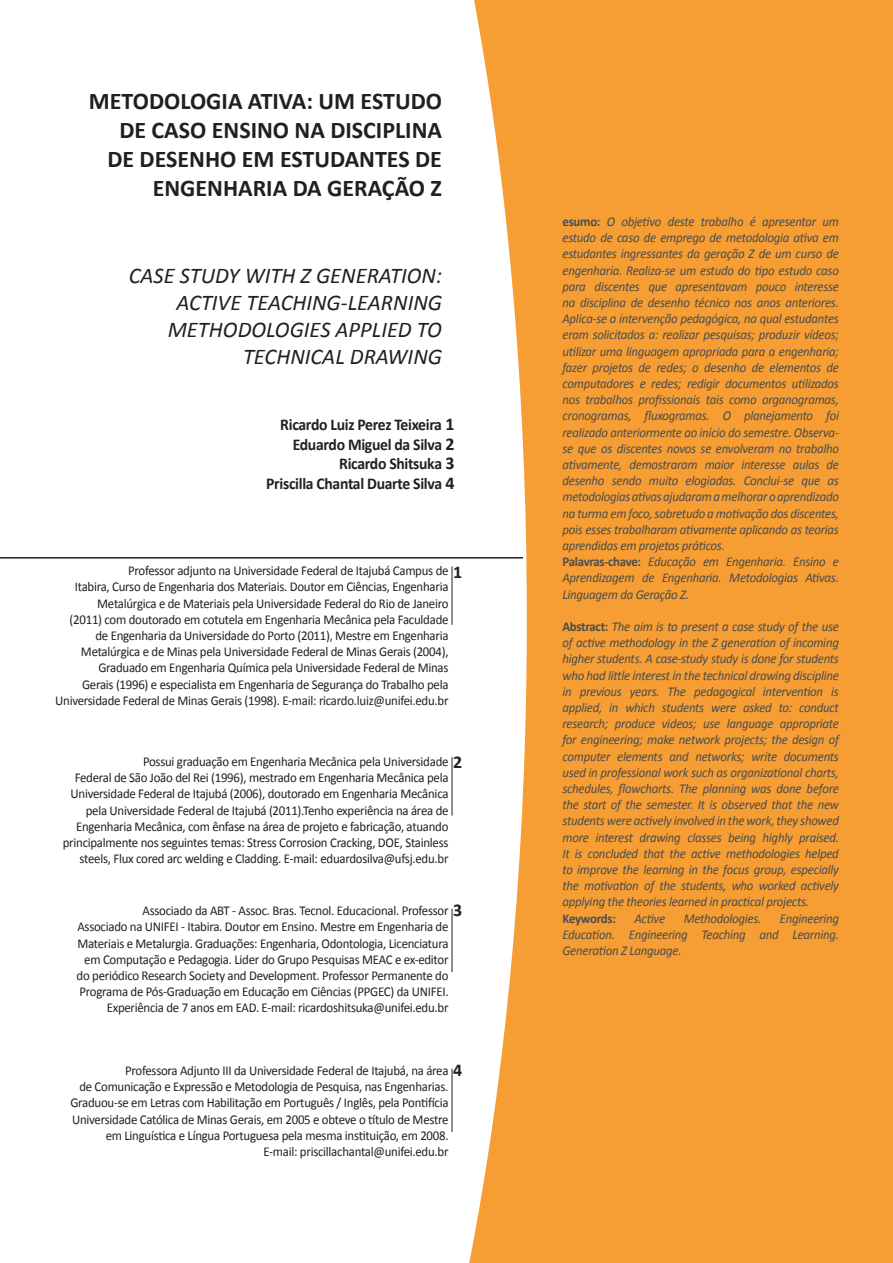
<style>
.page{position:relative;width:893px;height:1263px;background:#fff}
.page>*{position:absolute;margin:0;border:0;box-sizing:border-box;transform-origin:0 0}
.Titulo{font:700 24px/28.8px "Calibri";color:#231f20;text-align:right}
.Titulo_Ingles{font:italic 22.5px/27px "Calibri";color:#231f20;text-align:right}
.Titulo-2{font:700 18px "Calibri";color:#231f20}
.texto{font:700 16.5px "Calibri";letter-spacing:-.02em;color:#231f20;scale:.95 1}
.RESUMO{font:italic 13.5px/16.2px "Calibri";letter-spacing:-.02em;color:#4b4c4d;text-align:justify;scale:.95 1}
.texto-2{font:13.5px/16.2px "Calibri";letter-spacing:-.02em;color:#231f20;text-align:right;scale:.95 1}
.RESUMO-2{font:700 13.5px "Calibri";letter-spacing:-.03em;color:#4b4c4d;scale:.95 1}
.s1{font-size:18px}
.s2{font-weight:700;font-style:normal}
</style>
<div class="page">
<svg style="left:469px;top:0;width:424px;height:1263px;background:#f6a747"></svg>
<hr style="left:0;top:557px;width:523px;height:2px;background:#231f20">
<hr style="left:452px;top:566px;width:1px;height:59px;background:#231f20">
<hr style="left:452px;top:757px;width:1px;height:58px;background:#231f20">
<hr style="left:452px;top:909px;width:1px;height:63px;background:#231f20">
<hr style="left:452px;top:1068px;width:1px;height:64px;background:#231f20">
<p class="Titulo" style="left:89px;top:87px;width:355px">METODOLOGIA ATIVA: UM ESTUDO<br>DE CASO ENSINO NA DISCIPLINA<br>DE DESENHO EM ESTUDANTES DE<br>ENGENHARIA DA GERAÇÃO Z</p>
<p class="Titulo_Ingles" style="left:129px;top:261px;width:315px">CASE STUDY WITH Z GENERATION:<br>ACTIVE TEACHING-LEARNING<br>METHODOLOGIES APPLIED TO<br>TECHNICAL DRAWING</p>
<p class="texto" style="left:280px;top:414px;width:185px">Ricardo Luiz Perez Teixeira <span class="s1">1</span></p>
<p class="texto" style="left:293px;top:433px;width:172px">Eduardo Miguel da Silva <span class="s1">2</span></p>
<p class="texto" style="left:339px;top:453px;width:123px">Ricardo Shitsuka <span class="s1">3</span></p>
<p class="texto" style="left:266px;top:473px;width:200px">Priscilla Chantal Duarte Silva <span class="s1">4</span></p>
<p class="texto-2" style="left:55px;top:563px;width:415px">Professor adjunto na Universidade Federal de Itajubá Campus de<br>Itabira, Curso de Engenharia dos Materiais. Doutor em Ciências, Engenharia Metalúrgica e de Materiais pela Universidade Federal do Rio de Janeiro<br>(2011) com doutorado em cotutela em Engenharia Mecânica pela Faculdade de Engenharia da Universidade do Porto (2011), Mestre em Engenharia Metalúrgica e de Minas pela Universidade Federal de Minas Gerais (2004), Graduado em Engenharia Química pela Universidade Federal de Minas<br>Gerais (1996) e especialista em Engenharia de Segurança do Trabalho pela Universidade Federal de Minas Gerais (1998). E-mail: ricardo.luiz@unifei.edu.br</p>
<p class="Titulo-2" style="left:453px;top:560px;width:11px">1</p>
<p class="Titulo-2" style="left:453px;top:751px;width:11px">2</p>
<p class="texto-2" style="left:63px;top:753px;width:408px">Possui graduação em Engenharia Mecânica pela Universidade<br>Federal de São João del Rei (1996), mestrado em Engenharia Mecânica pela Universidade Federal de Itajubá (2006), doutorado em Engenharia Mecânica pela Universidade Federal de Itajubá (2011).Tenho experiência na área de Engenharia Mecânica, com ênfase na área de projeto e fabricação, atuando principalmente nos seguintes temas: Stress Corrosion Cracking, DOE, Stainless steels, Flux cored arc welding e Cladding. E-mail: eduardosilva@ufsj.edu.br</p>
<p class="Titulo-2" style="left:453px;top:898px;width:11px">3</p>
<p class="texto-2" style="left:77px;top:903px;width:393px">Associado da ABT - Assoc. Bras. Tecnol. Educacional. Professor<br>Associado na UNIFEI - Itabira. Doutor em Ensino. Mestre em Engenharia de Materiais e Metalurgia. Graduações: Engenharia, Odontologia, Licenciatura em Computação e Pedagogia. Lider do Grupo Pesquisas MEAC e ex-editor do periódico Research Society and Development. Professor Permanente do Programa de Pós-Graduação em Educação em Ciências (PPGEC) da UNIFEI.<br>Experiência de 7 anos em EAD. E-mail: ricardoshitsuka@unifei.edu.br</p>
<p class="Titulo-2" style="left:453px;top:1058px;width:11px">4</p>
<p class="texto-2" style="left:70px;top:1062px;width:399px">Professora Adjunto III da Universidade Federal de Itajubá, na área<br>de Comunicação e Expressão e Metodologia de Pesquisa, nas Engenharias.<br>Graduou-se em Letras com Habilitação em Português / Inglês, pela Pontifícia Universidade Católica de Minas Gerais, em 2005 e obteve o título de Mestre em Linguística e Língua Portuguesa pela mesma instituição, em 2008.</p>
<p class="texto-2" style="left:263px;top:1143px;width:196px">E-mail: priscillachantal@unifei.edu.br</p>
<p class="RESUMO" style="left:562px;top:213px;width:293px"><span class="s2">esumo:</span> O objetivo deste trabalho é apresentar um estudo de caso de emprego de metodologia ativa em estudantes ingressantes da geração Z de um curso de engenharia. Realiza-se um estudo do tipo estudo caso para discentes que apresentavam pouco interesse na disciplina de desenho técnico nos anos anteriores.<br>Aplica-se a intervenção pedagógica, na qual estudantes eram solicitados a: realizar pesquisas; produzir vídeos; utilizar uma linguagem apropriada para a engenharia; fazer projetos de redes; o desenho de elementos de computadores e redes; redigir documentos utilizados nos trabalhos profissionais tais como organogramas, cronogramas, fluxogramas. O planejamento foi realizado anteriormente ao início do semestre. Observa&shy;se que os discentes novos se envolveram no trabalho ativamente, demostraram maior interesse aulas de desenho sendo muito elogiadas. Conclui-se que as metodologias ativas ajudaram a melhorar o aprendizado na turma em foco, sobretudo a motivação dos discentes, pois esses trabalharam ativamente aplicando as teorias aprendidas em projetos práticos.</p>
<p class="RESUMO" style="left:562px;top:553px;width:292px"><span class="s2">Palavras-chave:</span> Educação em Engenharia. Ensino e Aprendizagem de Engenharia. Metodologias Ativas.<br>Linguagem da Geração Z.</p>
<p class="RESUMO" style="left:562px;top:618px;width:293px"><span class="s2">Abstract:</span> The aim is to present a case study of the use of active methodology in the Z generation of incoming higher students. A case-study study is done for students who had little interest in the technical drawing discipline in previous years. The pedagogical intervention is applied, in which students were asked to: conduct research; produce videos; use language appropriate for engineering; make network projects; the design of computer elements and networks; write documents used in professional work such as organizational charts, schedules, flowcharts. The planning was done before the start of the semester. It is observed that the new students were actively involved in the work, they showed more interest drawing classes being highly praised.<br>It is concluded that the active methodologies helped to improve the learning in the focus group, especially the motivation of the students, who worked actively applying the theories learned in practical projects.</p>
<p class="RESUMO-2" style="left:562px;top:909px;width:58px">Keywords:</p>
<p class="RESUMO" style="left:634px;top:909px;width:34px">Active</p>
<p class="RESUMO" style="left:684px;top:909px;width:83px">Methodologies.</p>
<p class="RESUMO" style="left:562px;top:909px;width:293px;text-indent:217px">Engineering Education. Engineering Teaching and Learning.<br>Generation Z Language.</p>
</div>
